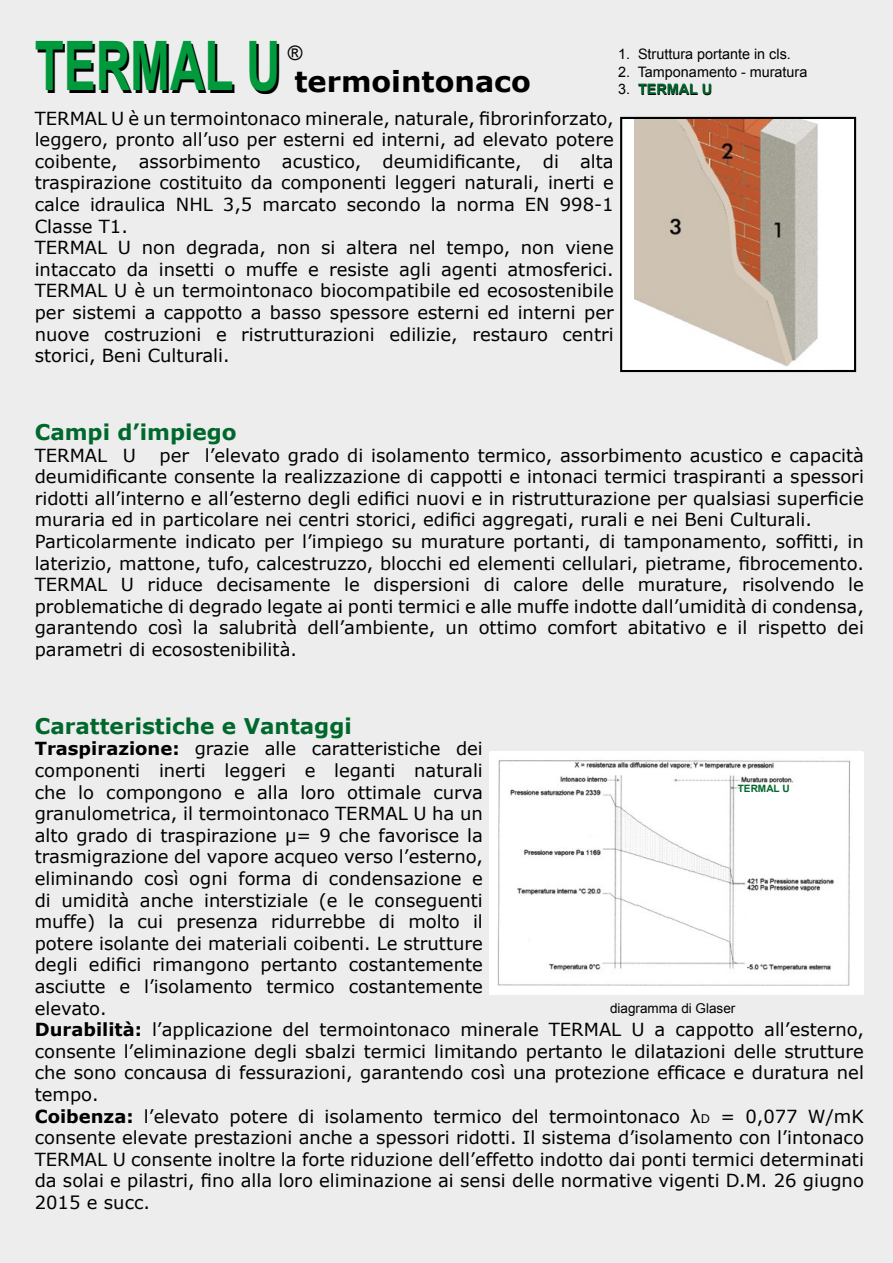
<style>
.page{position:relative;width:893px;height:1263px;background:#ededed}
.page>*{position:absolute;margin:0;border:0;box-sizing:border-box;transform-origin:0 0}
.t1{font:700 68.25px "Arial";color:#00993c;scale:.7 1}
.t2{font:700 28.8px "Verdana";color:#000}
.t3{font:700 21.6px "Verdana";color:#00682c}
.t4{font:19.95px "Arial";color:#000}
.t5{font:18px/21.6px "Verdana";color:#000}
.t6{font:14.4px "Arial";color:#000}
.t7{font:700 14.4px "Arial";color:#00682c}
.t8{font:13.5px "Arial";color:#000}
.t9{font:700 10.05px "Arial";color:#00682c}
.s1{font-weight:400;color:#000}
.s2{font-weight:700}
.s3{font-size:12px}
</style>
<div class="page">
<div style="left:621px;top:118px;width:234px;height:253px;background:#fff"></div>
<img style="left:634px;top:120px;width:184px;height:247px">
<div style="left:620px;top:117px;width:236px;height:255px;border:2px solid #000"></div>
<div style="left:490px;top:752px;width:374px;height:242px;background:#fff"></div>
<img style="left:497px;top:760px;width:354px;height:225px">
<h1 class="t1" style="left:35px;top:22px;width:353px">TERMAL U</h1>
<p class="t4" style="left:288px;top:39px;width:16px">®</p>
<h2 class="t2" style="left:294px;top:62px;width:238px">termointonaco</h2>
<p class="t6" style="left:618px;top:45px;width:174px">1. Struttura portante in cls.</p>
<p class="t6" style="left:618px;top:62px;width:191px">2. Tamponamento - muratura</p>
<p class="t7" style="left:618px;top:79px;width:96px"><span class="s1">3.</span> TERMAL U</p>
<p class="t5" style="left:35px;top:108px;width:580px">TERMAL U è un termointonaco minerale, naturale, fibrorinforzato, leggero, pronto all’uso per esterni ed interni, ad elevato potere coibente, assorbimento acustico, deumidificante, di alta traspirazione costituito da componenti leggeri naturali, inerti e calce idraulica NHL 3,5 marcato secondo la norma EN 998-1<br>Classe T1.<br>TERMAL U non degrada, non si altera nel tempo, non viene intaccato da insetti o muffe e resiste agli agenti atmosferici.<br>TERMAL U è un termointonaco biocompatibile ed ecosostenibile per sistemi a cappotto a basso spessore esterni ed interni per nuove costruzioni e ristrutturazioni edilizie, restauro centri storici, Beni Culturali.</p>
<p class="t3" style="left:35px;top:418px;width:204px">Campi d’impiego</p>
<p class="t5" style="left:35px;top:444px;width:103px">TERMAL U</p>
<p class="t5" style="left:35px;top:444px;width:831px;text-indent:125px">per l’elevato grado di isolamento termico, assorbimento acustico e capacità deumidificante consente la realizzazione di cappotti e intonaci termici traspiranti a spessori ridotti all’interno e all’esterno degli edifici nuovi e in ristrutturazione per qualsiasi superficie muraria ed in particolare nei centri storici, edifici aggregati, rurali e nei Beni Culturali.<br>Particolarmente indicato per l’impiego su murature portanti, di tamponamento, soffitti, in laterizio, mattone, tufo, calcestruzzo, blocchi ed elementi cellulari, pietrame, fibrocemento.<br>TERMAL U riduce decisamente le dispersioni di calore delle murature, risolvendo le problematiche di degrado legate ai ponti termici e alle muffe indotte dall’umidità di condensa, garantendo così la salubrità dell’ambiente, un ottimo comfort abitativo e il rispetto dei parametri di ecosostenibilità.</p>
<p class="t3" style="left:35px;top:712px;width:319px">Caratteristiche e Vantaggi</p>
<p class="t5" style="left:35px;top:738px;width:831px"><span class="s2">Traspirazione:</span> grazie alle caratteristiche dei<br>componenti inerti leggeri e leganti naturali<br>che lo compongono e alla loro ottimale curva<br>granulometrica, il termointonaco TERMAL U ha un<br>alto grado di traspirazione μ= 9 che favorisce la<br>trasmigrazione del vapore acqueo verso l’esterno,<br>eliminando così ogni forma di condensazione e<br>di umidità anche interstiziale (e le conseguenti<br>muffe) la cui presenza ridurrebbe di molto il<br>potere isolante dei materiali coibenti. Le strutture<br>degli edifici rimangono pertanto costantemente<br>asciutte e l’isolamento termico costantemente<br>elevato.<br><span class="s2">Durabilità:</span> l’applicazione del termointonaco minerale TERMAL U a cappotto all’esterno, consente l’eliminazione degli sbalzi termici limitando pertanto le dilatazioni delle strutture che sono concausa di fessurazioni, garantendo così una protezione efficace e duratura nel tempo.<br><span class="s2">Coibenza:</span> l’elevato potere di isolamento termico del termointonaco λ<span class="s3">D</span> = 0,077 W/mK consente elevate prestazioni anche a spessori ridotti. Il sistema d’isolamento con l’intonaco TERMAL U consente inoltre la forte riduzione dell’effetto indotto dai ponti termici determinati da solai e pilastri, fino alla loro eliminazione ai sensi delle normative vigenti D.M. 26 giugno 2015 e succ.</p>
<p class="t9" style="left:738px;top:782px;width:53px">TERMAL U</p>
<p class="t8" style="left:610px;top:999px;width:127px">diagramma di Glaser</p>
</div>
